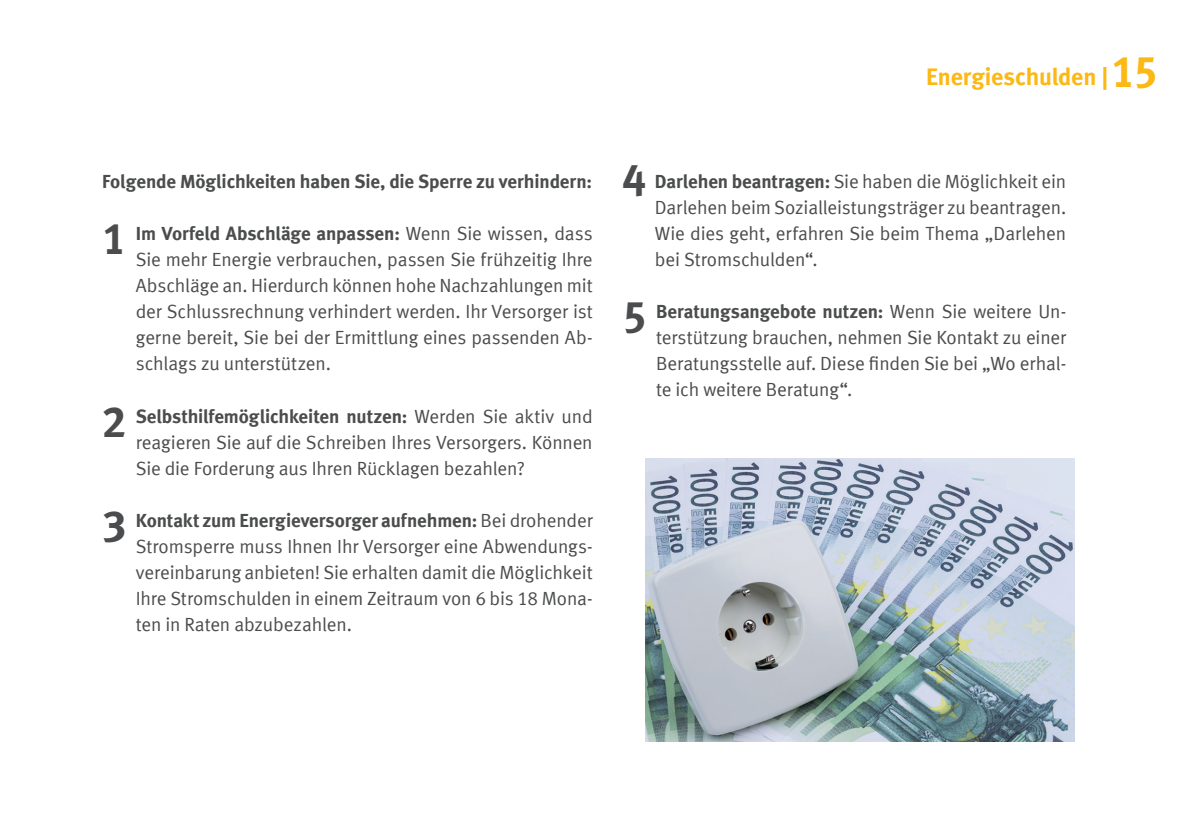
<style>
.page{position:relative;width:1191px;height:840px;background:#fff}
.page>*{position:absolute;margin:0;border:0;box-sizing:border-box;transform-origin:0 0}
.t1{font:700 44px "VZ Meta LF";color:#4b4c4d}
.t2{font:700 44px "Meta";color:#4b4c4d}
.t3{font:700 24px "VZ Meta LF";letter-spacing:-.005em;color:#fcb814}
.t4{font:19px/26px "VZ Meta LF";letter-spacing:-.005em;color:#4b4c4d;text-align:justify}
.t5{font:700 19px "VZ Meta LF";letter-spacing:-.005em;color:#4b4c4d}
.s1{font-weight:700}
.s2{font-size:44px}
</style>
<div class="page">
<img style="left:645px;top:458px;width:429px;height:283px">
<p class="t5" style="left:102px;top:170px;width:491px">Folgende Möglichkeiten haben Sie, die Sperre zu verhindern:</p>
<h1 class="t1" style="left:102px;top:213px;width:26px">1</h1>
<p class="t4" style="left:136px;top:220px;width:458px"><span class="s1">Im Vorfeld Abschläge anpassen:</span> Wenn Sie wissen, dass Sie mehr Energie verbrauchen, passen Sie frühzeitig Ihre Abschläge an. Hierdurch können hohe Nachzahlungen mit der Schlussrechnung verhindert werden. Ihr Versorger ist gerne bereit, Sie bei der Ermittlung eines passenden Ab&shy;schlags zu unterstützen.</p>
<h1 class="t1" style="left:102px;top:395px;width:26px">2</h1>
<p class="t4" style="left:136px;top:402px;width:458px"><span class="s1">Selbsthilfemöglichkeiten nutzen:</span> Werden Sie aktiv und reagieren Sie auf die Schreiben Ihres Versorgers. Können Sie die Forderung aus Ihren Rücklagen bezahlen?</p>
<h1 class="t1" style="left:102px;top:499px;width:26px">3</h1>
<p class="t4" style="left:136px;top:506px;width:458px"><span class="s1">Kontakt zum Energieversorger aufnehmen:</span> Bei drohender Stromsperre muss Ihnen Ihr Versorger eine Abwendungs&shy;vereinbarung anbieten! Sie erhalten damit die Möglichkeit Ihre Stromschulden in einem Zeitraum von 6 bis 18 Mona&shy;ten in Raten abzubezahlen.</p>
<p class="t3" style="left:926px;top:63px;width:233px">Energieschulden | <span class="s2">15</span></p>
<h1 class="t2" style="left:622px;top:147px;width:25px">4</h1>
<p class="t4" style="left:655px;top:168px;width:413px"><span class="s1">Darlehen beantragen:</span> Sie haben die Möglichkeit ein Darlehen beim Sozialleistungsträger zu beantragen.<br>Wie dies geht, erfahren Sie beim Thema „Darlehen bei Stromschulden“.</p>
<h1 class="t1" style="left:622px;top:291px;width:26px">5</h1>
<p class="t4" style="left:656px;top:298px;width:411px"><span class="s1">Beratungsangebote nutzen:</span> Wenn Sie weitere Un&shy;terstützung brauchen, nehmen Sie Kontakt zu einer Beratungsstelle auf. Diese finden Sie bei „Wo erhal&shy;te ich weitere Beratung“.</p>
</div>
